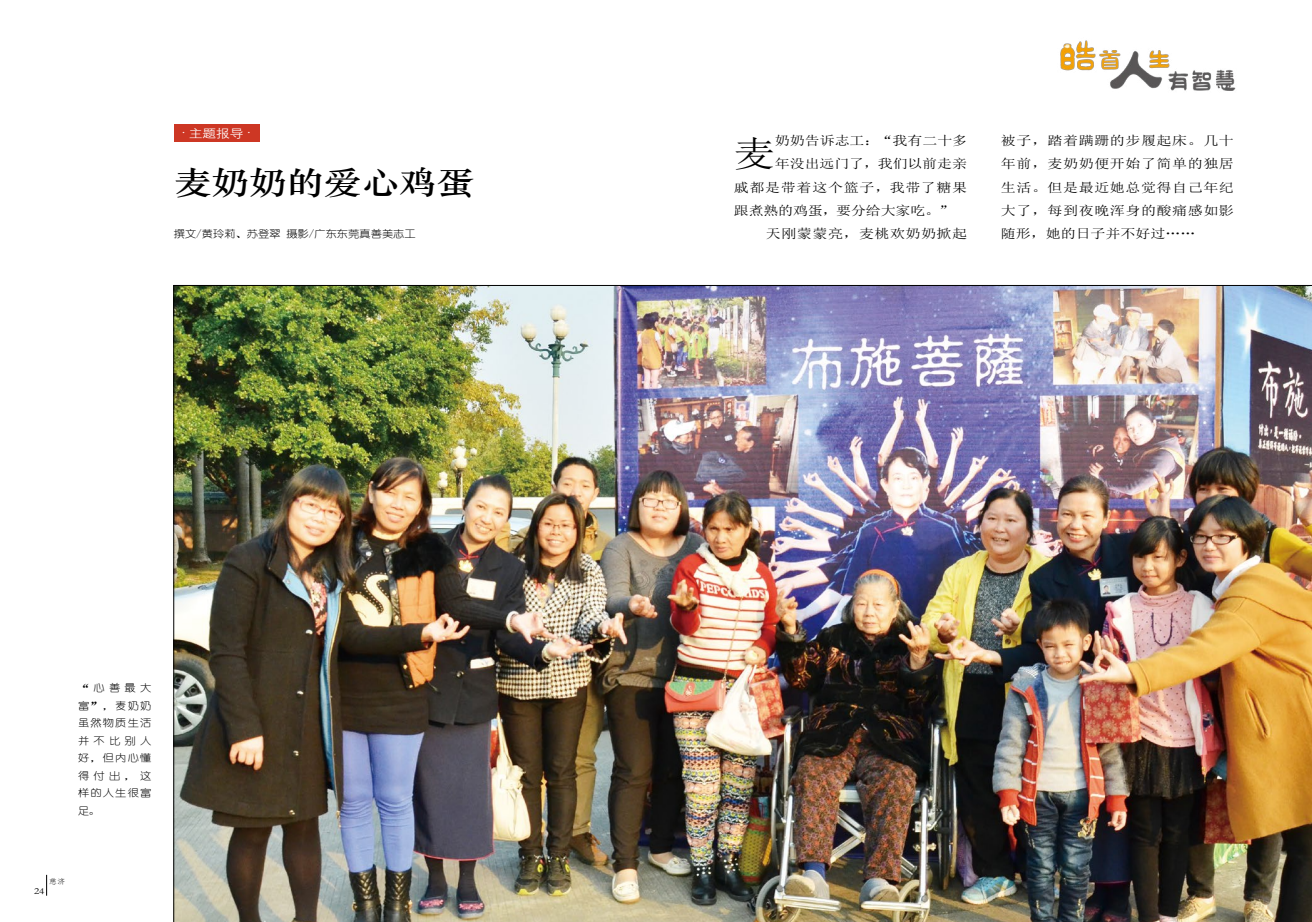
<style>
.page{position:relative;width:1312px;height:922px;background:#fff}
.page>*{position:absolute;margin:0;border:0;box-sizing:border-box;transform-origin:0 0}
.t1{font:35.25px "Sim Sun";color:#000;scale:1.18 1}
.t2{font:31.88px "ST Zhongsong";color:#000;scale:1.18 1}
.t3{font:12.75px/23.2px "Sim Sun";letter-spacing:.035em;color:#000;text-align:justify;scale:1.18 1}
.t4{font:12.75px "Sim Sun";letter-spacing:-.015em;color:#000;scale:1.18 1}
.t5{font:12.75px "Sim Sun";letter-spacing:-.005em;color:#000;scale:1.18 1}
.t6{font:12.75px "Sim Sun";letter-spacing:-.01em;color:#000;scale:1.18 1}
.t7{font:11.75px "Deng Xian";color:#fff;scale:1.18 1}
.t8{font:10.12px/17.5px "You Yuan";letter-spacing:.105em;color:#000;text-align:justify;scale:1.11 1}
.t9{font:10.12px "You Yuan";color:#000;scale:1.11 1}
.t10{font:9.38px "Garamond";color:#000;scale:1.18 1}
.t11{font:7.12px "Adobe Fangsong Std";color:#000;scale:1.18 1}
.s1{font-family:"ST Fangsong"}
</style>
<div class="page">
<img style="left:1060px;top:40px;width:176px;height:51px">
<img style="left:173px;top:285px;width:1138px;height:636px">
<div style="left:175px;top:124px;width:85px;height:18px;background:#cd3724"></div>
<p class="t7" style="left:182px;top:125px;width:59px"><span class="s1">∙</span> 主题报导 <span class="s1">∙</span></p>
<h2 class="t2" style="left:174px;top:160px;width:256px">麦奶奶的爱心鸡蛋</h2>
<p class="t9" style="left:174px;top:229px;width:219px">撰文/黄玲莉、苏登翠 摄影/广东东莞真善美志工</p>
<p class="t8" style="left:78px;top:679px;width:68px">“心善最大富”，麦奶奶虽然物质生活并不比别人好，但内心懂得付出，这样的人生很富足。</p>
<p class="t11" style="left:49px;top:876px;width:16px">慈济</p>
<p class="t10" style="left:34px;top:884px;width:10px">24</p>
<h1 class="t1" style="left:733px;top:136px;width:37px">麦</h1>
<p class="t5" style="left:774px;top:134px;width:164px">奶奶告诉志工：“我有二十多</p>
<p class="t6" style="left:774px;top:157px;width:164px">年没出远门了，我们以前走亲</p>
<p class="t3" style="left:733px;top:175px;width:199px">戚都是带着这个篮子，我带了糖果</p>
<p class="t4" style="left:733px;top:204px;width:188px">跟煮熟的鸡蛋，要分给大家吃。”</p>
<p class="t3" style="left:765px;top:222px;width:172px">天刚蒙蒙亮，麦桃欢奶奶掀起</p>
<p class="t3" style="left:1000px;top:129px;width:199px">被子，踏着蹒跚的步履起床。几十年前，麦奶奶便开始了简单的独居生活。但是最近她总觉得自己年纪大了，每到夜晚浑身的酸痛感如影随形，她的日子并不好过……</p>
</div>
